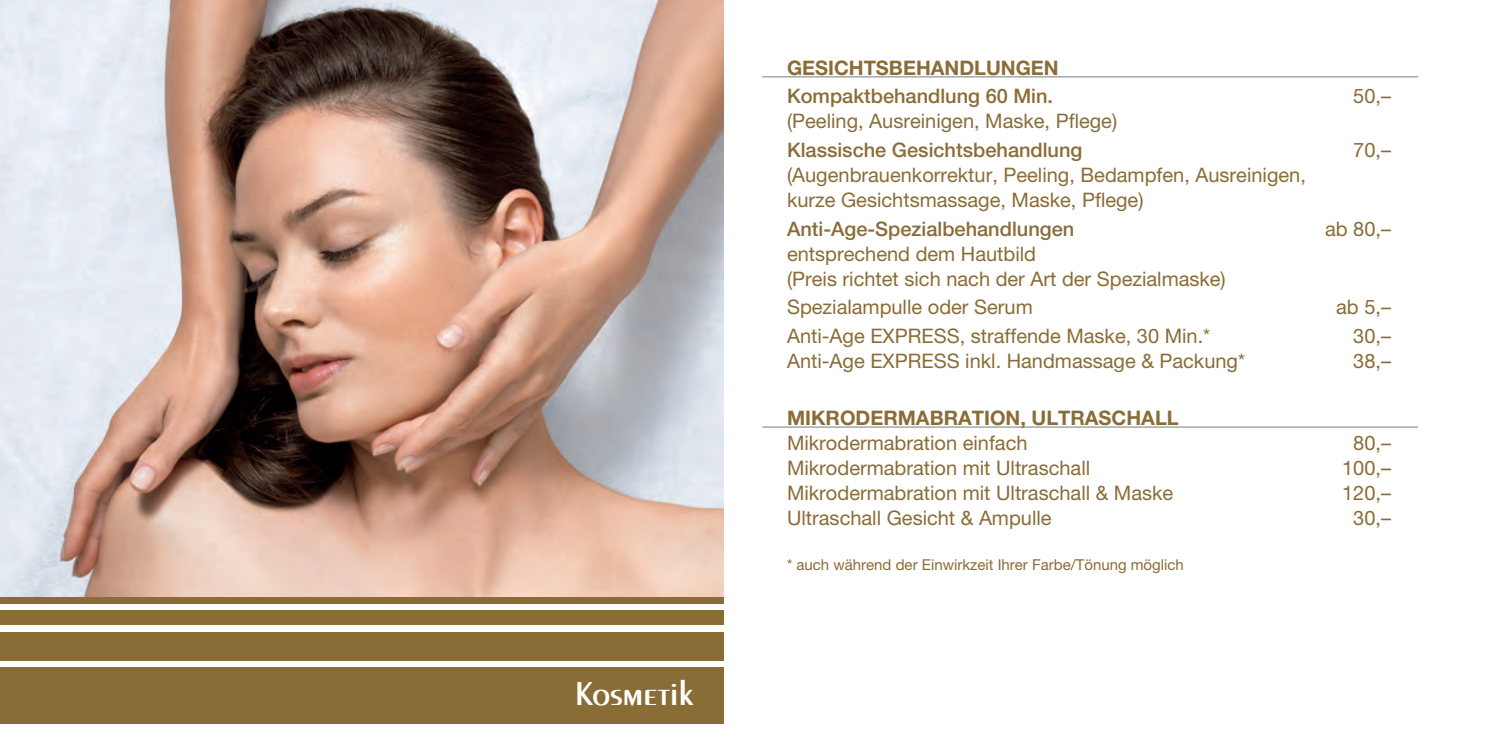
<style>
.page{position:relative;width:1489px;height:745px;background:#fff}
.page>*{position:absolute;margin:0;border:0;box-sizing:border-box;transform-origin:0 0}
.t1{font:300 35px "Peignot";color:#fff}
.t2{font:20px/25px "Helvetica Neue LT Pro";color:#8a6c36}
.t3{font:500 20px "Helvetica Neue LT Pro";color:#8a6c36}
.t4{font:700 20px "Helvetica Neue LT Pro";color:#8a6c36}
.t5{font:15px "Helvetica Neue LT Pro";color:#8a6c36}
</style>
<div class="page">
<div style="left:0;top:596px;width:723px;height:7px;background:#8a6c36"></div>
<div style="left:0;top:610px;width:723px;height:14px;background:#8a6c36"></div>
<div style="left:0;top:631px;width:723px;height:29px;background:#8a6c36"></div>
<div style="left:0;top:667px;width:723px;height:56px;background:#8a6c36"></div>
<img style="left:0;top:0;width:723px;height:596px">
<hr style="left:762px;top:76px;width:655px;height:1px;background:#939598">
<hr style="left:762px;top:426px;width:655px;height:1px;background:#939598">
<h1 class="t1" style="left:575px;top:673px;width:120px">Kosmetik</h1>
<p class="t4" style="left:787px;top:55px;width:273px">GESICHTSBEHANDLUNGEN</p>
<p class="t3" style="left:787px;top:84px;width:267px">Kompaktbehandlung 60 Min.</p>
<p class="t2" style="left:1353px;top:83px;width:39px">50,–</p>
<p class="t2" style="left:787px;top:108px;width:332px">(Peeling, Ausreinigen, Maske, Pflege)</p>
<p class="t3" style="left:787px;top:138px;width:297px">Klassische Gesichtsbehandlung</p>
<p class="t2" style="left:1353px;top:137px;width:39px">70,–</p>
<p class="t2" style="left:787px;top:162px;width:520px">(Augenbrauenkorrektur, Peeling, Bedampfen, Ausreinigen, kurze Gesichtsmassage, Maske, Pflege)</p>
<p class="t3" style="left:787px;top:216px;width:289px">Anti-Age-Spezialbehandlungen</p>
<p class="t2" style="left:1324px;top:215px;width:67px">ab 80,–</p>
<p class="t2" style="left:787px;top:240px;width:440px">entsprechend dem Hautbild<br>(Preis richtet sich nach der Art der Spezialmaske)</p>
<p class="t2" style="left:787px;top:294px;width:247px">Spezialampulle oder Serum</p>
<p class="t2" style="left:1336px;top:294px;width:56px">ab 5,–</p>
<p class="t2" style="left:787px;top:323px;width:425px">Anti-Age EXPRESS, straffende Maske, 30 Min.*</p>
<p class="t2" style="left:1353px;top:323px;width:39px">30,–</p>
<p class="t2" style="left:787px;top:348px;width:459px">Anti-Age EXPRESS inkl. Handmassage &amp; Packung*</p>
<p class="t2" style="left:1353px;top:348px;width:39px">38,–</p>
<p class="t4" style="left:787px;top:405px;width:393px">MIKRODERMABRATION, ULTRASCHALL</p>
<p class="t2" style="left:787px;top:430px;width:242px">Mikrodermabration einfach</p>
<p class="t2" style="left:1353px;top:430px;width:39px">80,–</p>
<p class="t2" style="left:787px;top:455px;width:305px">Mikrodermabration mit Ultraschall</p>
<p class="t2" style="left:1341px;top:455px;width:50px">100,–</p>
<p class="t2" style="left:787px;top:480px;width:388px">Mikrodermabration mit Ultraschall &amp; Maske</p>
<p class="t2" style="left:1341px;top:480px;width:50px">120,–</p>
<p class="t2" style="left:787px;top:505px;width:266px">Ultraschall Gesicht &amp; Ampulle</p>
<p class="t2" style="left:1353px;top:505px;width:39px">30,–</p>
<p class="t5" style="left:787px;top:555px;width:398px">* auch während der Einwirkzeit Ihrer Farbe/Tönung möglich</p>
</div>
